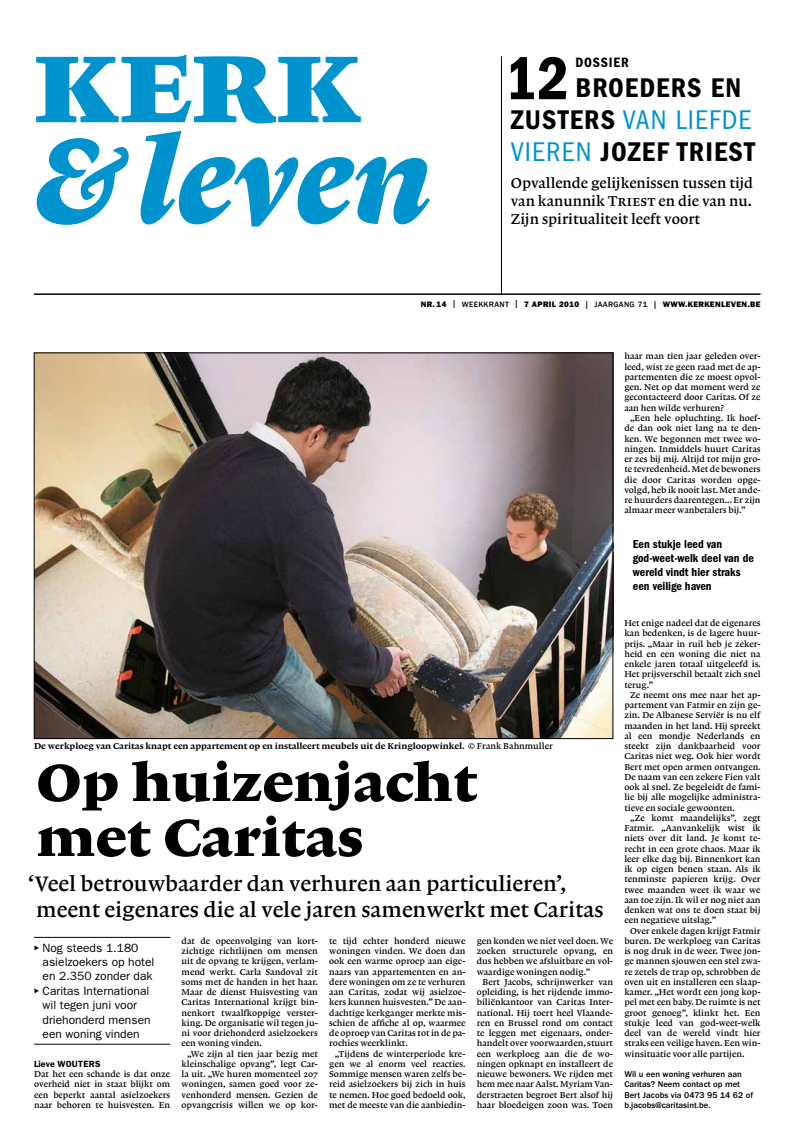
<style>
.page{position:relative;width:806px;height:1134px;background:#fff}
.page>*{position:absolute;margin:0;border:0;box-sizing:border-box;transform-origin:0 0}
.t1{font:125px "Lexicon No 1 F Italic Txt";color:#0093cd}
.t2{font:125px "Lexicon No 1 F Roman SC";color:#0093cd}
.t3{font:600 condensed 62.6px "Franklin Gothic LT";color:#000}
.t4{font:55px/55px "Lexicon No 1 F Roman Txt";color:#000}
.t5{font:600 condensed 28px/32px "Franklin Gothic LT";letter-spacing:.04em;color:#000}
.t6{font:22px/26.4px "Lexicon No 1 B Roman Txt";color:#000}
.t7{font:15px/18px "Lexicon No 1 B Roman Txt";color:#000;text-align:justify}
.t8{font:600 condensed 14px "Franklin Gothic LT";letter-spacing:.06em;color:#000}
.t9{font:12px/14.4px "Franklin Gothic LT";color:#000}
.t10{font:600 condensed 12px/14px "Franklin Gothic LT";color:#000}
.t11{font:9px/10.3px "Lexicon No 1 B Roman Txt";color:#000;text-align:justify}
.t12{font:9px "Lexicon No 1 D Roman Txt";color:#000}
.t13{font:600 9px "Franklin Gothic LT";letter-spacing:.03em;color:#000}
.t14{font:500 8.8px/10.2px "Franklin Gothic LT";color:#000}
.t15{font:800 8px "Franklin Gothic LT";letter-spacing:.04em;color:#000}
.s1{font-weight:400;color:#0093cd}
.s2{font-family:"Lexicon No 1 B Roman SC"}
.s3{font-weight:500}
.s4{font-family:"Lexicon No 1 B Roman Txt"}
</style>
<div class="page">
<hr style="left:500px;top:56px;width:1px;height:238px;background:#000">
<hr style="left:34px;top:293px;width:726px;height:2px;background:#000">
<img style="left:36px;top:355px;width:574px;height:382px">
<hr style="left:34px;top:937px;width:136px;height:1px;background:#000">
<hr style="left:34px;top:1044px;width:136px;height:1px;background:#000">
<h1 class="t2" style="left:34px;top:10px;width:328px">kerk</h1>
<h1 class="t1" style="left:34px;top:109px;width:398px">&amp;leven</h1>
<h2 class="t3" style="left:505px;top:43px;width:65px">12</h2>
<h3 class="t8" style="left:575px;top:55px;width:55px">dossier</h3>
<h3 class="t5" style="left:510px;top:72px;width:245px;text-indent:65px">broeders en zusters <span class="s1">VAN LIEFDE<br>VIEREN</span> JOZEF triest</h3>
<h3 class="t7" style="left:510px;top:174px;width:244px">Opvallende gelijkenissen tussen tijd van kanunnik <span class="s2">Triest</span> en die van nu.<br>Zijn spiritualiteit leeft voort</h3>
<p class="t15" style="left:420px;top:299px;width:341px">NR. 14 <span class="s3">| weekkrant |</span> 7 APRIL 2010 <span class="s3">| jaargang 71 |</span> WWW.KERKENLEVEN.BE</p>
<p class="t11" style="left:624px;top:351px;width:138px">haar man tien jaar geleden over&shy;leed, wist ze geen raad met de ap&shy;partementen die ze moest opvol&shy;gen. Net op dat moment werd ze gecontacteerd door Caritas. Of ze aan hen wilde verhuren?</p>
<p class="t11" style="left:624px;top:413px;width:138px;text-indent:6px">„Een hele opluchting. Ik hoef&shy;de dan ook niet lang na te den&shy;ken. We begonnen met twee wo&shy;ningen. Inmiddels huurt Caritas er zes bij mij. Altijd tot mijn gro&shy;te tevredenheid. Met de bewoners die door Caritas worden opge&shy;volgd, heb ik nooit last. Met ande&shy;re huurders daarentegen... Er zijn almaar meer wanbetalers bij.”</p>
<p class="t12" style="left:34px;top:741px;width:520px">De werkploeg van Caritas knapt een appartement op en installeert meubels uit de Kringloopwinkel. <span class="s4">© Frank Bahnmuller</span></p>
<h3 class="t4" style="left:36px;top:755px;width:442px">Op huizenjacht met Caritas</h3>
<h3 class="t6" style="left:36px;top:870px;width:568px;text-indent:-8px">‘Veel betrouwbaarder dan verhuren aan particulieren’, meent eigenares die al vele jaren samenwerkt met Caritas</h3>
<h3 class="t9" style="left:43px;top:940px;width:113px">Nog steeds 1.180 asielzoekers op hotel en 2.350 zonder dak<br>Caritas International wil tegen juni voor driehonderd mensen een woning vinden</h3>
<p class="t13" style="left:34px;top:1058px;width:68px">LIEVE WOUTERS</p>
<p class="t11" style="left:34px;top:1069px;width:138px">Dat het een schande is dat onze overheid niet in staat blijkt om een beperkt aantal asielzoekers naar behoren te huisvesten. En</p>
<p class="t11" style="left:181px;top:936px;width:138px">dat de opeenvolging van kort&shy;zichtige richtlijnen om mensen uit de opvang te krijgen, verlam&shy;mend werkt. Carla Sandoval zit soms met de handen in het haar.<br>Maar de dienst Huisvesting van Caritas International krijgt bin&shy;nenkort twaalfkoppige verster&shy;king. De organisatie wil tegen ju&shy;ni voor driehonderd asielzoekers een woning vinden.</p>
<p class="t11" style="left:181px;top:1048px;width:138px;text-indent:6px">„We zijn al tien jaar bezig met kleinschalige opvang”, legt Car&shy;la uit. „We huren momenteel 207 woningen, samen goed voor ze&shy;venhonderd mensen. Gezien de opvangcrisis willen we op kor-</p>
<p class="t11" style="left:329px;top:936px;width:138px">te tijd echter honderd nieuwe woningen vinden. We doen dan ook een warme oproep aan eige&shy;naars van appartementen en an&shy;dere woningen om ze te verhuren aan Caritas, zodat wij asielzoe&shy;kers kunnen huisvesten.” De aan&shy;dachtige kerkganger merkte mis&shy;schien de affiche al op, waarmee de oproep van Caritas tot in de pa&shy;rochies weerklinkt.</p>
<p class="t11" style="left:329px;top:1048px;width:138px;text-indent:6px">„Tijdens de winterperiode kre&shy;gen we al enorm veel reacties.<br>Sommige mensen waren zelfs be&shy;reid asielzoekers bij zich in huis te nemen. Hoe goed bedoeld ook, met de meeste van die aanbiedin-</p>
<p class="t11" style="left:476px;top:936px;width:138px">gen konden we niet veel doen. We zoeken structurele opvang, en dus hebben we afsluitbare en vol&shy;waardige woningen nodig.”</p>
<p class="t11" style="left:476px;top:977px;width:138px;text-indent:6px">Bert Jacobs, schrijnwerker van opleiding, is het rijdende immo&shy;biliënkantoor van Caritas Inter&shy;national. Hij toert heel Vlaande&shy;ren en Brussel rond om contact te leggen met eigenaars, onder&shy;handelt over voorwaarden, stuurt een werkploeg aan die de wo&shy;ningen opknapt en installeert de nieuwe bewoners. We rijden met hem mee naar Aalst. Myriam Van&shy;derstraeten begroet Bert alsof hij haar bloedeigen zoon was. Toen</p>
<h3 class="t10" style="left:632px;top:537px;width:122px">Een stukje leed van god-weet-welk deel van de wereld vindt hier straks een veilige haven</h3>
<p class="t11" style="left:624px;top:618px;width:138px">Het enige nadeel dat de eigenares kan bedenken, is de lagere huur&shy;prijs. „Maar in ruil heb je zeker&shy;heid en een woning die niet na enkele jaren totaal uitgeleefd is.<br>Het prijsverschil betaalt zich snel terug.”</p>
<p class="t11" style="left:624px;top:690px;width:138px;text-indent:6px">Ze neemt ons mee naar het ap&shy;partement van Fatmir en zijn ge&shy;zin. De Albanese Serviër is nu elf maanden in het land. Hij spreekt al een mondje Nederlands en steekt zijn dankbaarheid voor Caritas niet weg. Ook hier wordt Bert met open armen ontvangen.<br>De naam van een zekere Fien valt ook al snel. Ze begeleidt de fami&shy;lie bij alle mogelijke administra&shy;tieve en sociale gewoonten.</p>
<p class="t11" style="left:624px;top:813px;width:138px;text-indent:6px">„Ze komt maandelijks”, zegt Fatmir. „Aanvankelijk wist ik niets over dit land. Je komt te&shy;recht in een grote chaos. Maar ik leer elke dag bij. Binnenkort kan ik op eigen benen staan. Als ik tenminste papieren krijg. Over twee maanden weet ik waar we aan toe zijn. Ik wil er nog niet aan denken wat ons te doen staat bij een negatieve uitslag.”</p>
<p class="t11" style="left:624px;top:925px;width:138px;text-indent:6px">Over enkele dagen krijgt Fatmir buren. De werkploeg van Caritas is nog druk in de weer. Twee jon&shy;ge mannen sjouwen een stel zwa&shy;re zetels de trap op, schrobben de oven uit en installeren een slaap&shy;kamer. „Het wordt een jong kop&shy;pel met een baby. De ruimte is net groot genoeg”, klinkt het. Een stukje leed van god-weet-welk deel van de wereld vindt hier straks een veilige haven. Een win&shy;winsituatie voor alle partijen.</p>
<p class="t14" style="left:624px;top:1069px;width:130px">Wil u een woning verhuren aan<br>Caritas? Neem contact op met<br>Bert Jacobs via 0473 95 14 62 of b.jacobs@caritasint.be.</p>
</div>
